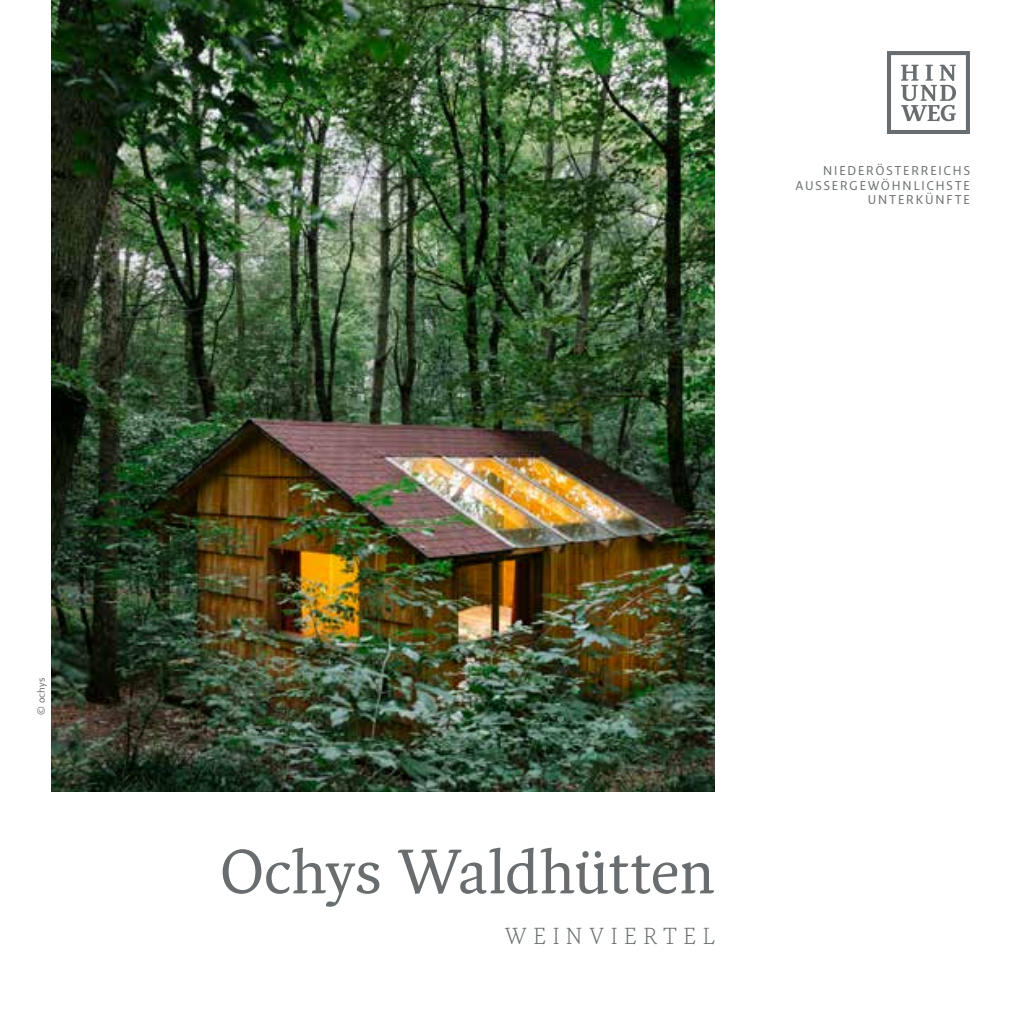
<style>
.page{position:relative;width:1021px;height:1021px;background:#fff}
.page>*{position:absolute;margin:0;border:0;box-sizing:border-box;transform-origin:0 0}
.t1{font:60.75px "Fresco Pro";letter-spacing:-.01em;color:#696d6f}
.t2{font:300 22.5px "Fresco Pro";letter-spacing:.285em;color:#696d6f}
.t3{font:12.38px/14.6px "Fresco Sans Pro";letter-spacing:.15em;color:#696d6f;text-align:right}
.t4{font:10.12px "Fresco Sans Pro";letter-spacing:.02em;color:#696d6f}
</style>
<div class="page">
<img style="left:51px;top:0;width:663px;height:791px">
<svg style="left:887px;top:51px;width:82px;height:83px"></svg>
<p class="t3" style="left:795px;top:163px;width:175px">NIEDERÖSTERREICHS<br>AUSSERGEWÖHNLICHSTE<br>UNTERKÜNFTE</p>
<p class="t4" style="left:35px;top:714px;width:38px;rotate:-90deg">© ochys</p>
<h1 class="t1" style="left:220px;top:833px;width:496px">Ochys Waldhütten</h1>
<h2 class="t2" style="left:505px;top:922px;width:211px">WEINVIERTEL</h2>
</div>
